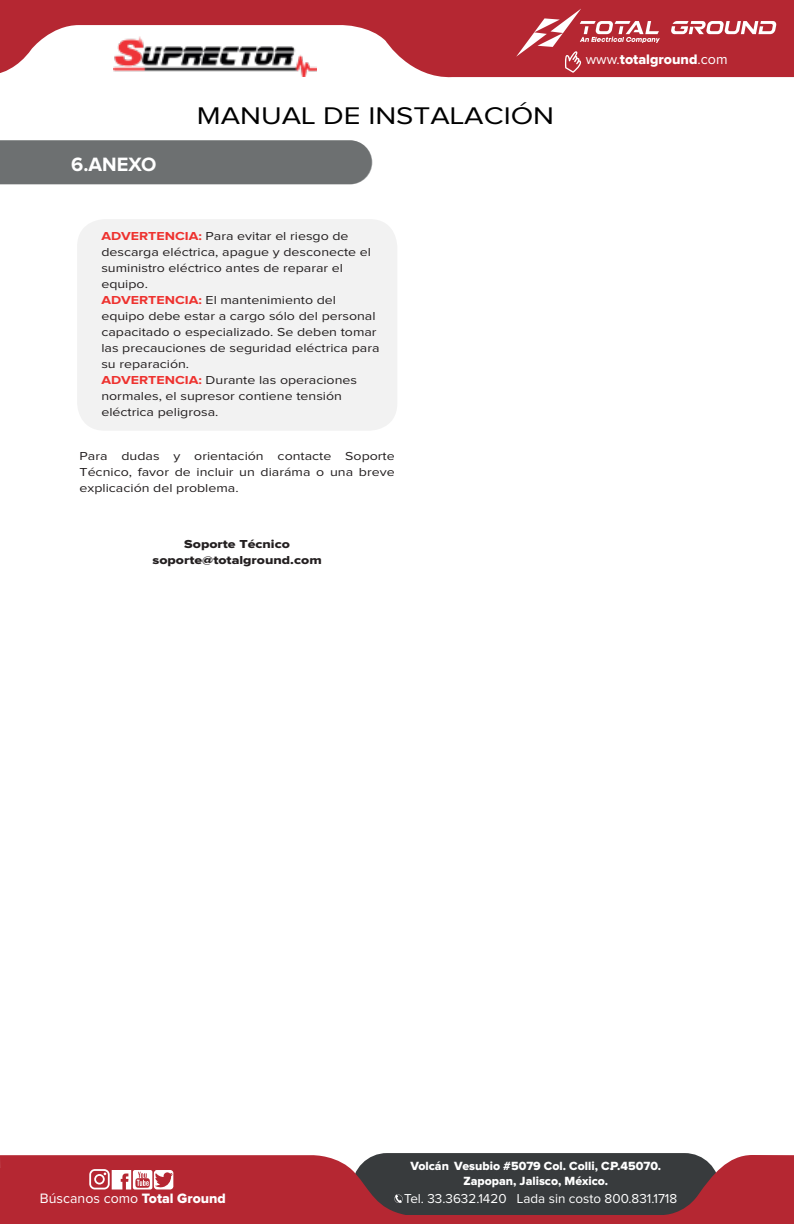
<style>
.page{position:relative;width:794px;height:1224px;background:#fff}
.page>*{position:absolute;margin:0;border:0;box-sizing:border-box;transform-origin:0 0}
.t1{font:25px "Proxima Nova";color:#000;scale:1.18 1}
.t2{font:700 20px "Proxima Nova";color:#fff}
.t3{font:14.2px "Proxima Nova";color:#fff}
.t4{font:14.2px "Proxima Nova Extrabld";color:#fff}
.t5{font:13.4px "Proxima Nova";color:#fff}
.t6{font:12.2px/14.8px "Proxima Nova Extrabld";color:#fff;text-align:center}
.t7{font:12px/16px "Proxima Nova";color:#231f20;scale:1.18 1}
.t8{font:12px/16px "Proxima Nova Extrabld";color:#231f20;text-align:center;scale:1.18 1}
.s1{font-weight:700;color:#ee322f}
.s2{font-family:"Proxima Nova"}
.s3{font-family:"Proxima Nova Extrabld"}
</style>
<div class="page">
<div style="left:352px;top:1153px;width:367px;height:70px;background:#383b3d;border-radius:35px"></div>
<svg style="left:0;top:0;width:794px;height:78px;fill:#b52732"></svg>
<svg style="left:0;top:1155px;width:794px;height:69px;fill:#b52732"></svg>
<svg style="left:671px;top:21px;width:105px;height:13px"></svg>
<svg style="left:516px;top:9px;width:144px;height:64px;background:#bf454e"></svg>
<svg style="left:394px;top:1194px;width:8px;height:9px"></svg>
<svg style="left:89px;top:1169px;width:84px;height:21px"></svg>
<div style="left:0;top:140px;width:372px;height:44px;background:#6d7071"></div>
<div style="left:77px;top:219px;width:320px;height:212px;background:#f2f2f2;border-radius:28px"></div>
<h2 class="t2" style="left:71px;top:155px;width:87px">6.ANEXO</h2>
<h1 class="t1" style="left:197px;top:104px;width:304px">MANUAL DE INSTALACIÓN</h1>
<p class="t7" style="left:101px;top:229px;width:237px"><span class="s1">ADVERTENCIA:</span> Para evitar el riesgo de descarga eléctrica, apague y desconecte el suministro eléctrico antes de reparar el equipo.<br><span class="s1">ADVERTENCIA:</span> El mantenimiento del equipo debe estar a cargo sólo del personal capacitado o especializado. Se deben tomar las precauciones de seguridad eléctrica para su reparación.<br><span class="s1">ADVERTENCIA:</span> Durante las operaciones normales, el supresor contiene tensión eléctrica peligrosa.</p>
<p class="t7" style="left:80px;top:448px;width:268px;text-align:justify">Para dudas y orientación contacte Soporte Técnico, favor de incluir un diaráma o una breve explicación del problema.</p>
<p class="t8" style="left:152px;top:536px;width:145px">Soporte Técnico soporte@totalground.com</p>
<p class="t4" style="left:586px;top:53px;width:143px"><span class="s2">www.</span>totalground<span class="s2">.com</span></p>
<p class="t3" style="left:40px;top:1192px;width:187px">Búscanos como <span class="s3">Total Ground</span></p>
<p class="t6" style="left:410px;top:1159px;width:252px">Volcán Vesubio #5079 Col. Colli, C.P.45070.<br>Zapopan, Jalisco, México.</p>
<p class="t5" style="left:404px;top:1193px;width:274px">Tel. 33.3632.1420 Lada sin costo 800.831.1718</p>
</div>
